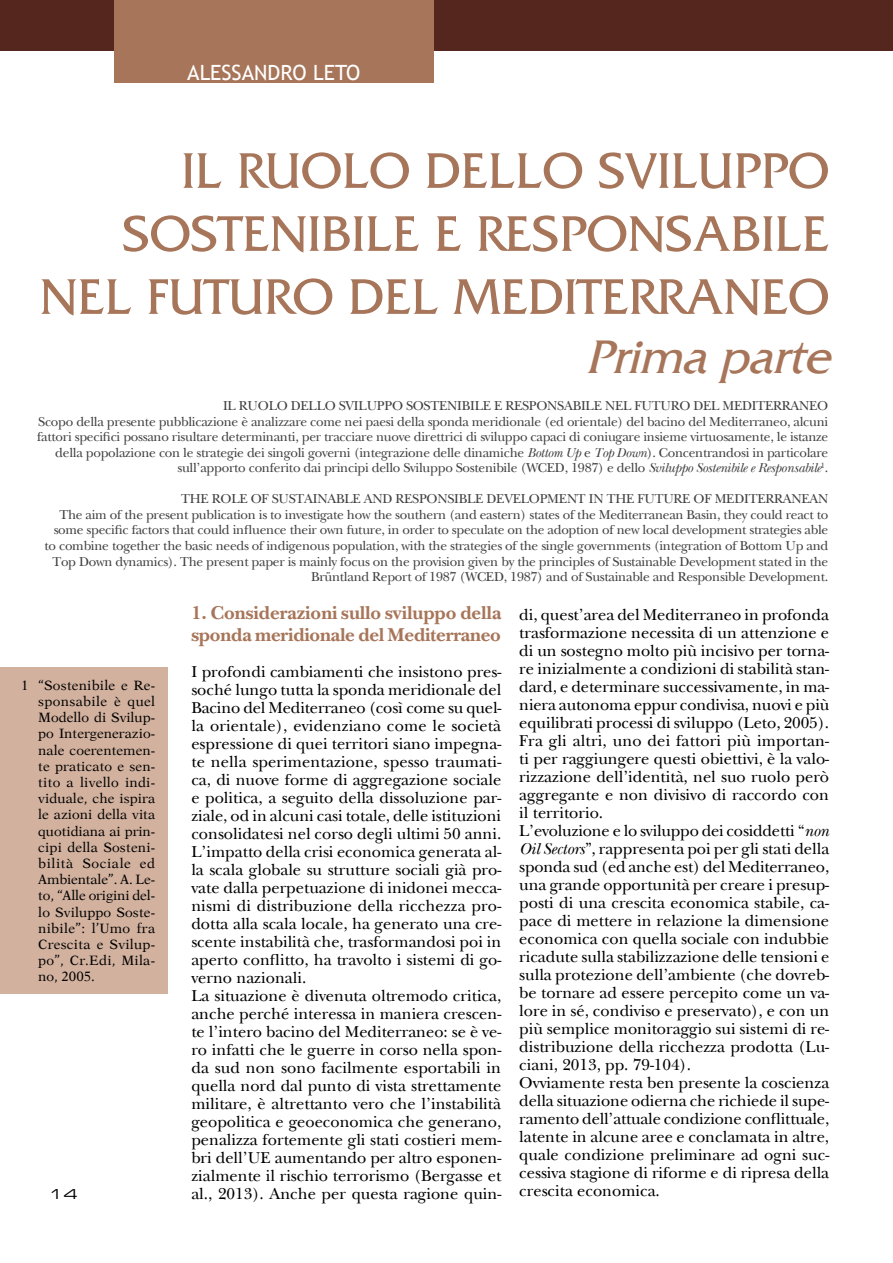
<style>
.page{position:relative;width:893px;height:1263px;background:#fff}
.page>*{position:absolute;margin:0;border:0;box-sizing:border-box;transform-origin:0 0}
.t1{font:52.5px/63px "Friz Quadrata";color:#a77559;text-align:right}
.t2{font:italic 49.5px "Friz Quadrata";color:#a77559}
.t3{font:21px "Trebuchet MS";color:#fff}
.t4{font:700 19.5px/21px "New Baskerville";letter-spacing:-.01em;color:#a77559}
.t5{font:16.5px/18px "New Baskerville";color:#000}
.t6{font:13.5px/15.6px "New Baskerville";letter-spacing:-.02em;color:#414042;text-align:right}
.t7{font:13.5px/16.2px "New Aster";letter-spacing:.02em;color:#000;text-align:justify}
.t8{font:13.5px "Eurostile Extended Two";color:#000;scale:1.11 1}
.s1{font-style:italic}
.s2{font-style:inherit}
</style>
<div class="page">
<div style="left:0;top:0;width:893px;height:51px;background:#54261e"></div>
<div style="left:114px;top:0;width:320px;height:82px;background:#a77559"></div>
<div style="left:0;top:668px;width:168px;height:326px;background:#d2b19e"></div>
<p class="t3" style="left:187px;top:61px;width:174px">ALESSANDRO LETO</p>
<h1 class="t1" style="left:40px;top:138px;width:791px">IL RUOLO DELLO SVILUPPO<br>SOSTENIBILE E RESPONSABILE<br>NEL FUTURO DEL MEDITERRANEO</h1>
<h2 class="t2" style="left:586px;top:328px;width:259px">Primaparte</h2>
<p class="t6" style="left:37px;top:398px;width:793px">Il Ruolo dello Sviluppo Sostenibile e Responsabile nel futuro del Mediterraneo<br>Scopo della presente pubblicazione è analizzare come nei paesi della sponda meridionale (ed orientale) del bacino del Mediterraneo, alcuni fattori specifici possano risultare determinanti, per tracciare nuove direttrici di sviluppo capaci di coniugare insieme virtuosamente, le istanze della popolazione con le strategie dei singoli governi (integrazione delle dinamiche <span class="s1">Bottom Up</span> e <span class="s1">Top Down</span>). Concentrandosi in particolare sull’apporto conferito dai principi dello Sviluppo Sostenibile (WCED , 1987) e dello <span class="s1">Sviluppo Sostenibile e Responsabile</span><sup>1</sup>.</p>
<p class="t6" style="left:45px;top:491px;width:785px">The role of Sustainable and Responsible Development in the future of Mediterranean<br>The aim of the present publication is to investigate how the southern (and eastern) states of the Mediterranean Basin, they could react to some specific factors that could influence their own future, in order to speculate on the adoption of new local development strategies able to combine together the basic needs of indigenous population, with the strategies of the single governments (integration of Bottom Up and Top Down dynamics). The present paper is mainly focus on the provision given by the principles of Sustainable Development stated in the Brüntland Report of 1987 (WCED , 1987) and of Sustainable and Responsible Development.</p>
<p class="t4" style="left:191px;top:603px;width:311px">1. Considerazioni sullo sviluppo della sponda meridionale del Mediterraneo</p>
<p class="t5" style="left:191px;top:662px;width:312px">I profondi cambiamenti che insistono pres&shy;soché lungo tutta la sponda meridionale del Bacino del Mediterraneo (così come su quel&shy;la orientale), evidenziano come le società espressione di quei territori siano impegna&shy;te nella sperimentazione, spesso traumati&shy;ca, di nuove forme di aggregazione sociale e politica, a seguito della dissoluzione par&shy;ziale, od in alcuni casi totale, delle istituzioni consolidatesi nel corso degli ultimi 50 anni.<br>L’impatto della crisi economica generata al&shy;la scala globale su strutture sociali già pro&shy;vate dalla perpetuazione di inidonei mecca&shy;nismi di distribuzione della ricchezza pro&shy;dotta alla scala locale, ha generato una cre&shy;scente instabilità che, trasformandosi poi in aperto conflitto, ha travolto i sistemi di go&shy;verno nazionali.<br>La situazione è divenuta oltremodo critica, anche perché interessa in maniera crescen&shy;te l’intero bacino del Mediterraneo: se è ve&shy;ro infatti che le guerre in corso nella spon&shy;da sud non sono facilmente esportabili in quella nord dal punto di vista strettamente militare, è altrettanto vero che l’instabilità geopolitica e geoeconomica che generano, penalizza fortemente gli stati costieri mem&shy;bri dell’UE aumentando per altro esponen&shy;zialmente il rischio terrorismo (Bergasse et al., 2013). Anche per questa ragione quin-</p>
<p class="t5" style="left:519px;top:605px;width:312px">di, quest’area del Mediterraneo in profonda trasformazione necessita di un attenzione e di un sostegno molto più incisivo per torna&shy;re inizialmente a condizioni di stabilità stan&shy;dard, e determinare successivamente, in ma&shy;niera autonoma eppur condivisa, nuovi e più equilibrati processi di sviluppo (Leto, 2005).<br>Fra gli altri, uno dei fattori più importan&shy;ti per raggiungere questi obiettivi, è la valo&shy;rizzazione dell’identità, nel suo ruolo però aggregante e non divisivo di raccordo con il territorio.<br>L’evoluzione e lo sviluppo dei cosiddetti “<span class="s1">non Oil Sectors</span>”, rappresenta poi per gli stati della sponda sud (ed anche est) del Mediterraneo, una grande opportunità per creare i presup&shy;posti di una crescita economica stabile, ca&shy;pace di mettere in relazione la dimensione economica con quella sociale con indubbie ricadute sulla stabilizzazione delle tensioni e sulla protezione dell’ambiente (che dovreb&shy;be tornare ad essere percepito come un va&shy;lore in sé, condiviso e preservato), e con un più semplice monitoraggio sui sistemi di re&shy;distribuzione della ricchezza prodotta (Lu&shy;ciani<span class="s2">,</span> 2013, pp. 79-104).<br>Ovviamente resta ben presente la coscienza della situazione odierna che richiede il supe&shy;ramento dell’attuale condizione conflittuale, latente in alcune aree e conclamata in altre, quale condizione preliminare ad ogni suc&shy;cessiva stagione di riforme e di ripresa della crescita economica.</p>
<p class="t7" style="left:38px;top:677px;width:118px;text-indent:-17px">1 “Sostenibile e Re&shy;sponsabile è quel Modello di Svilup&shy;po Intergenerazio&shy;nale coerentemen&shy;te praticato e sen&shy;tito a livello indi&shy;viduale, che ispira le azioni della vita quotidiana ai prin&shy;cipi della Sosteni&shy;bilità Sociale ed Ambientale”. A. Le&shy;to, “Alle origini del&shy;lo Sviluppo Soste&shy;nibile”: l’Umo fra Crescita e Svilup&shy;po”, Cr.Edi, Mila&shy;no, 2005.</p>
<p class="t8" style="left:49px;top:1185px;width:28px">14</p>
</div>
